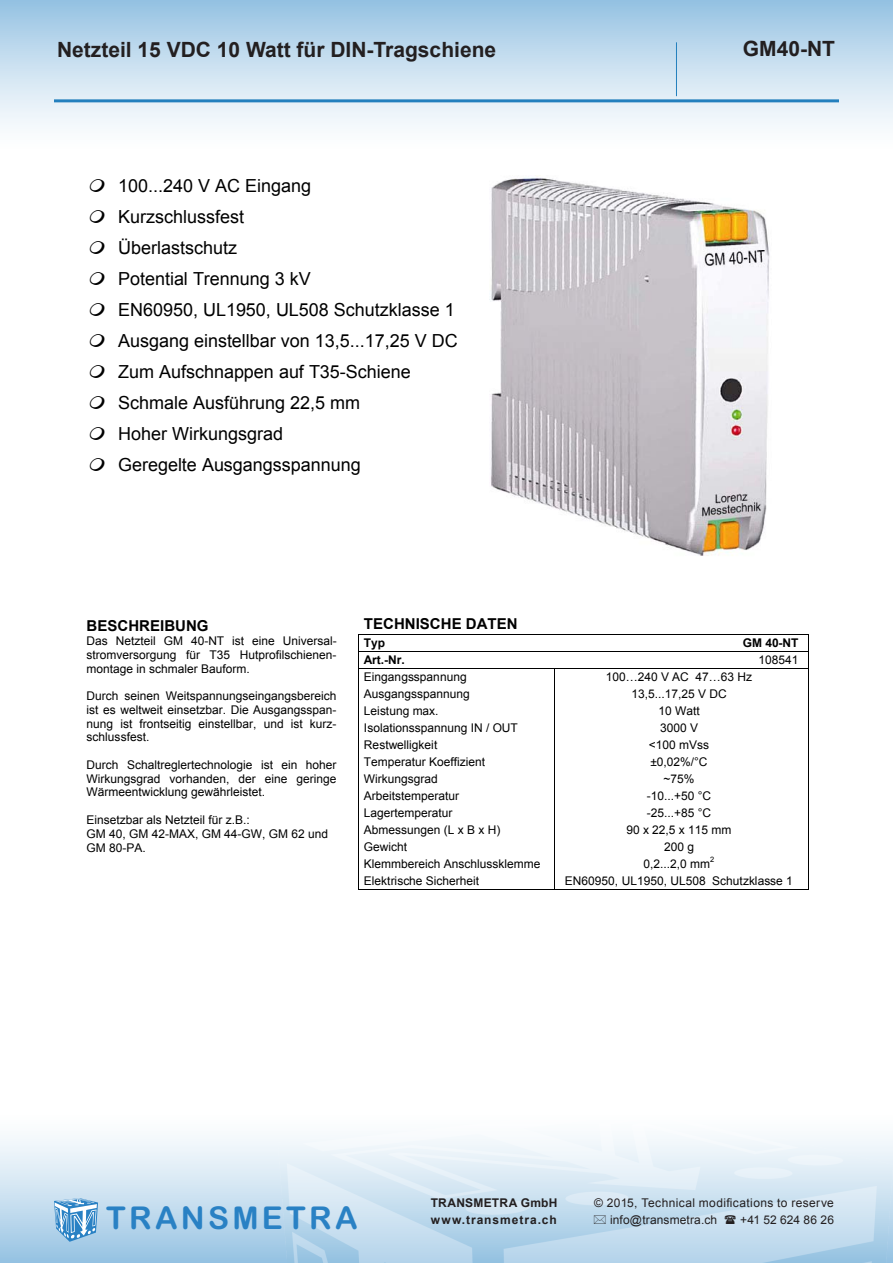
<style>
.page{position:relative;width:893px;height:1263px;background:#fff}
.page>*{position:absolute;margin:0;border:0;box-sizing:border-box;transform-origin:0 0}
.t1{font:31.5px "Arial Rounded MT Bold";letter-spacing:.105em;color:#2981c4}
.t2{font:700 21px "Arial";color:#231f20}
.t3{font:18px/31px "Arial";color:#000}
.t4{font:700 15px "Arial";color:#000}
.t5{font:12px/13.8px "Arial";color:#000;text-align:justify}
.t6{font:12px "Arial";letter-spacing:.025em;color:#231f20}
.t7{font:700 12px "Arial";color:#000}
.t8{font:700 12px "Arial";letter-spacing:.065em;color:#231f20}
.t9{font:700 12px "Arial";letter-spacing:.02em;color:#231f20}
.t10{font:12px "Arial";letter-spacing:.005em;color:#231f20}
.t11{font:7.5px "Arial";color:#000}
</style>
<div class="page">
<div style="left:0;top:1093px;width:893px;height:170px;background:linear-gradient(to bottom,#fff,#9dc6e4)"></div>
<img style="left:278px;top:1103px;width:615px;height:160px">
<div style="left:0;top:0;width:893px;height:170px;background:linear-gradient(to bottom,#9bc5e4,#fff)"></div>
<svg style="left:54px;top:1198px;width:44px;height:44px;background:#85b7dd"></svg>
<hr style="left:54px;top:99px;width:785px;height:3px;background:#2380be">
<hr style="left:676px;top:42px;width:1px;height:54px;background:#2380be">
<img style="left:489px;top:175px;width:281px;height:381px">
<hr style="left:358px;top:634px;width:450px;height:1px;background:#000">
<hr style="left:358px;top:651px;width:450px;height:1px;background:#000">
<hr style="left:358px;top:668px;width:450px;height:1px;background:#000">
<svg style="left:358px;top:635px;width:1px;height:254px"></svg>
<hr style="left:358px;top:889px;width:196px;height:1px;background:#000">
<svg style="left:554px;top:669px;width:1px;height:221px"></svg>
<hr style="left:555px;top:889px;width:253px;height:1px;background:#000">
<svg style="left:808px;top:635px;width:1px;height:255px"></svg>
<svg style="left:594px;top:1215px;width:12px;height:9px"></svg>
<svg style="left:725px;top:1215px;width:11px;height:9px"></svg>
<p class="t2" style="left:57px;top:35px;width:441px">Netzteil 15 VDC 10 Watt für DIN-Tragschiene</p>
<p class="t2" style="left:743px;top:35px;width:94px">GM40-NT</p>
<p class="t3" style="left:118px;top:170px;width:341px">100...240 V AC Eingang<br>Kurzschlussfest<br>Überlastschutz<br>Potential Trennung 3 kV<br>EN60950, UL1950, UL508 Schutzklasse 1<br>Ausgang einstellbar von 13,5...17,25 V DC<br>Zum Aufschnappen auf T35-Schiene<br>Schmale Ausführung 22,5 mm<br>Hoher Wirkungsgrad<br>Geregelte Ausgangsspannung</p>
<p class="t4" style="left:87px;top:615px;width:124px">BESCHREIBUNG</p>
<p class="t5" style="left:87px;top:634px;width:252px">Das Netzteil GM 40-NT ist eine Universal&shy;stromversorgung für T35 Hutprofilschienen&shy;montage in schmaler Bauform.</p>
<p class="t5" style="left:87px;top:689px;width:252px">Durch seinen Weitspannungseingangsbereich ist es weltweit einsetzbar. Die Ausgangsspan&shy;nung ist frontseitig einstellbar, und ist kurz&shy;schlussfest.</p>
<p class="t5" style="left:87px;top:758px;width:251px">Durch Schaltreglertechnologie ist ein hoher Wirkungsgrad vorhanden, der eine geringe Wärmeentwicklung gewährleistet.</p>
<p class="t5" style="left:87px;top:813px;width:243px;text-align:left">Einsetzbar als Netzteil für z.B.:<br>GM 40, GM 42-MAX, GM 44-GW, GM 62 und<br>GM 80-PA.</p>
<p class="t4" style="left:364px;top:614px;width:155px">TECHNISCHE DATEN</p>
<p class="t7" style="left:364px;top:635px;width:23px">Typ</p>
<p class="t7" style="left:743px;top:635px;width:57px">GM 40-NT</p>
<p class="t7" style="left:364px;top:652px;width:42px">Art.-Nr.</p>
<p class="t5" style="left:759px;top:653px;width:41px">108541</p>
<p class="t5" style="left:364px;top:670px;width:104px">Eingangsspannung</p>
<p class="t5" style="left:606px;top:670px;width:148px">100…240 V AC 47…63 Hz</p>
<p class="t5" style="left:364px;top:687px;width:107px">Ausgangsspannung</p>
<p class="t5" style="left:631px;top:687px;width:97px">13,5...17,25 V DC</p>
<p class="t5" style="left:364px;top:704px;width:76px">Leistung max.</p>
<p class="t5" style="left:658px;top:704px;width:43px">10 Watt</p>
<p class="t5" style="left:364px;top:721px;width:155px">Isolationsspannung IN / OUT</p>
<p class="t5" style="left:660px;top:721px;width:39px">3000 V</p>
<p class="t5" style="left:364px;top:738px;width:75px">Restwelligkeit</p>
<p class="t5" style="left:649px;top:738px;width:62px">&lt;100 mVss</p>
<p class="t5" style="left:364px;top:755px;width:123px">Temperatur Koeffizient</p>
<p class="t5" style="left:650px;top:755px;width:59px">±0,02%/°C</p>
<p class="t5" style="left:364px;top:772px;width:75px">Wirkungsgrad</p>
<p class="t5" style="left:663px;top:772px;width:32px">~75%</p>
<p class="t5" style="left:364px;top:789px;width:97px">Arbeitstemperatur</p>
<p class="t5" style="left:647px;top:789px;width:66px">-10...+50 °C</p>
<p class="t5" style="left:364px;top:806px;width:90px">Lagertemperatur</p>
<p class="t5" style="left:647px;top:806px;width:66px">-25...+85 °C</p>
<p class="t5" style="left:364px;top:823px;width:138px">Abmessungen (L x B x H)</p>
<p class="t5" style="left:626px;top:823px;width:107px">90 x 22,5 x 115 mm</p>
<p class="t5" style="left:364px;top:840px;width:45px">Gewicht</p>
<p class="t5" style="left:664px;top:840px;width:31px">200 g</p>
<p class="t5" style="left:364px;top:857px;width:178px">Klemmbereich Anschlussklemme</p>
<p class="t5" style="left:643px;top:857px;width:68px">0,2...2,0 mm</p>
<p class="t11" style="left:710px;top:854px;width:6px">2</p>
<p class="t5" style="left:364px;top:874px;width:117px">Elektrische Sicherheit</p>
<p class="t5" style="left:565px;top:874px;width:229px">EN60950, UL1950, UL508 Schutzklasse 1</p>
<p class="t1" style="left:106px;top:1199px;width:253px">TRANSMETRA</p>
<p class="t9" style="left:431px;top:1195px;width:128px">TRANSMETRA GmbH</p>
<p class="t6" style="left:594px;top:1195px;width:241px">© 2015, Technical modifications to reserve</p>
<p class="t8" style="left:431px;top:1212px;width:127px">www.transmetra.ch</p>
<p class="t6" style="left:610px;top:1212px;width:109px">info@transmetra.ch</p>
<p class="t10" style="left:740px;top:1212px;width:95px">+41 52 624 86 26</p>
</div>
